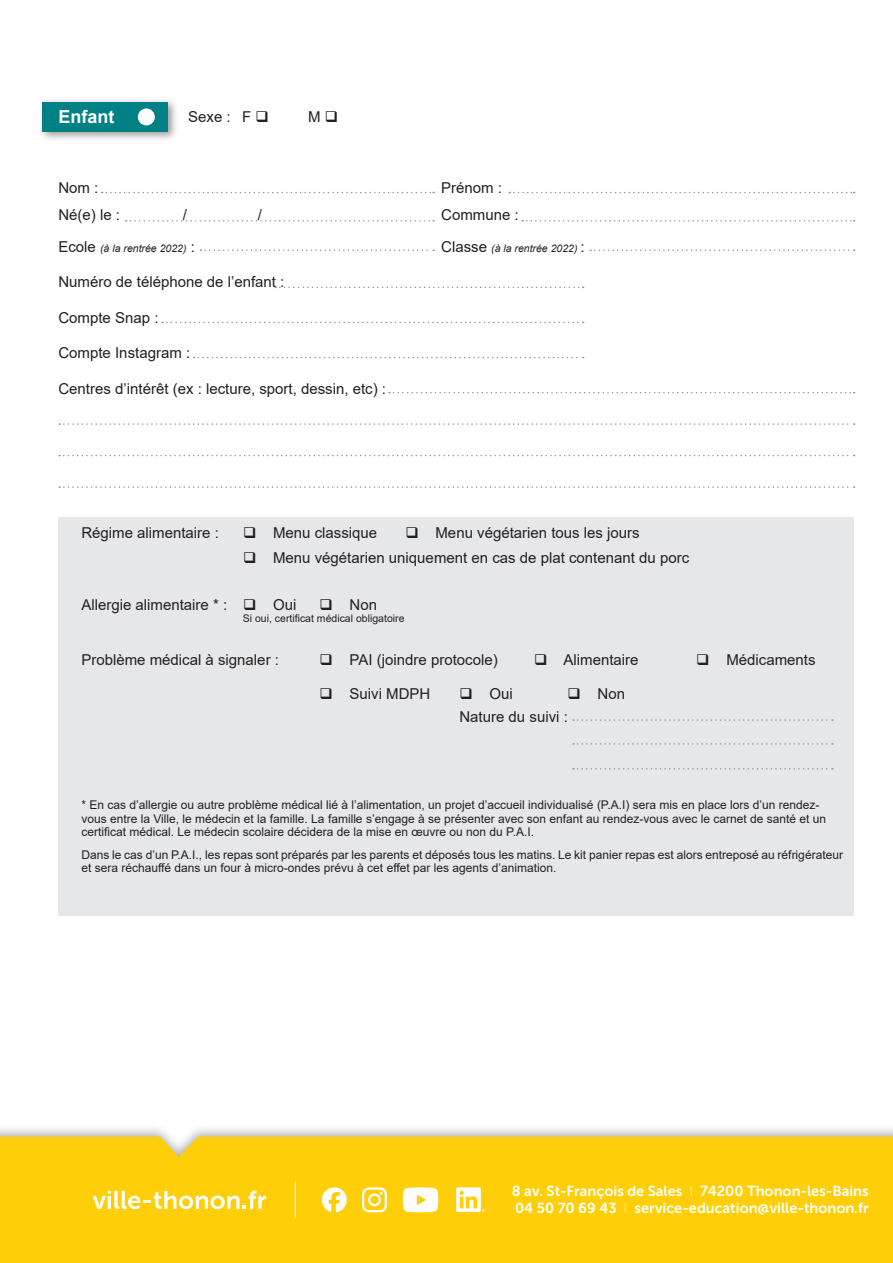
<style>
.page{position:relative;width:893px;height:1263px;background:#fff}
.page>*{position:absolute;margin:0;border:0;box-sizing:border-box;transform-origin:0 0}
.t1{font:700 18px "Arial";color:#fff}
.t2{font:15px/22.5px "Arial";color:#231f20}
.t3{font:14.55px/17.4px "Museo Sans 700";color:#fff}
.t4{font:12px/13.5px "Arial";color:#231f20}
.t5{font:italic 10.5px "Arial";color:#231f20}
.t6{font:10.5px "Arial";color:#231f20}
.s1{font-style:normal;font-size:15px}
.s2{font-family:"Museo Sans 100"}
</style>
<div class="page">
<div style="left:38px;top:97px;width:141px;height:45px;background:#231f20;opacity:.45"></div>
<div style="left:43px;top:102px;width:125px;height:30px;background:#008185"></div>
<div style="left:138px;top:108px;width:17px;height:17px;background:#fff;border-radius:50%"></div>
<svg style="left:102px;top:192px;width:332px;height:1px"></svg>
<svg style="left:126px;top:220px;width:308px;height:2px"></svg>
<svg style="left:201px;top:249px;width:233px;height:2px"></svg>
<svg style="left:509px;top:192px;width:346px;height:1px"></svg>
<svg style="left:522px;top:220px;width:333px;height:2px"></svg>
<svg style="left:590px;top:249px;width:265px;height:2px"></svg>
<div style="left:58px;top:518px;width:796px;height:398px;background:#e6e7e9"></div>
<svg style="left:573px;top:719px;width:260px;height:2px"></svg>
<svg style="left:573px;top:743px;width:260px;height:2px"></svg>
<svg style="left:573px;top:768px;width:260px;height:1px"></svg>
<svg style="left:275px;top:287px;width:309px;height:1px"></svg>
<svg style="left:162px;top:322px;width:422px;height:1px"></svg>
<svg style="left:194px;top:357px;width:390px;height:1px"></svg>
<svg style="left:389px;top:392px;width:466px;height:1px"></svg>
<svg style="left:59px;top:423px;width:796px;height:2px"></svg>
<svg style="left:59px;top:455px;width:796px;height:1px"></svg>
<svg style="left:59px;top:486px;width:796px;height:2px"></svg>
<div style="left:0;top:1123px;width:893px;height:140px;background:#231f20;opacity:.35"></div>
<div style="left:0;top:1137px;width:893px;height:126px;background:#fece08"></div>
<svg style="left:93px;top:1191px;width:173px;height:18px"></svg>
<hr style="left:295px;top:1182px;width:1px;height:36px;background:#fff">
<svg style="left:322px;top:1187px;width:25px;height:25px"></svg>
<svg style="left:362px;top:1187px;width:25px;height:25px"></svg>
<svg style="left:403px;top:1187px;width:35px;height:25px"></svg>
<svg style="left:456px;top:1187px;width:29px;height:25px"></svg>
<h1 class="t1" style="left:58px;top:104px;width:57px">Enfant</h1>
<p class="t2" style="left:188px;top:106px;width:82px">Sexe : F ❑</p>
<p class="t2" style="left:308px;top:106px;width:32px">M ❑</p>
<p class="t2" style="left:58px;top:177px;width:42px">Nom :</p>
<p class="t2" style="left:441px;top:177px;width:62px">Prénom :</p>
<p class="t2" style="left:58px;top:204px;width:63px">Né(e) le :</p>
<p class="t2" style="left:183px;top:204px;width:6px">/</p>
<p class="t2" style="left:258px;top:204px;width:6px">/</p>
<p class="t2" style="left:441px;top:204px;width:79px">Commune :</p>
<p class="t5" style="left:58px;top:241px;width:138px"><span class="s1">Ecole</span> (à la rentrée 2022) <span class="s1">:</span></p>
<p class="t5" style="left:441px;top:241px;width:145px"><span class="s1">Classe</span> (à la rentrée 2022) <span class="s1">:</span></p>
<p class="t2" style="left:58px;top:270px;width:227px">Numéro de téléphone de l’enfant :</p>
<p class="t2" style="left:58px;top:306px;width:102px">Compte Snap :</p>
<p class="t2" style="left:58px;top:342px;width:133px">Compte Instagram :</p>
<p class="t2" style="left:58px;top:377px;width:329px">Centres d’intérêt (ex : lecture, sport, dessin, etc) :</p>
<p class="t2" style="left:81px;top:521px;width:139px">Régime alimentaire :</p>
<p class="t2" style="left:243px;top:521px;width:136px">❑ Menu classique</p>
<p class="t2" style="left:405px;top:521px;width:236px">❑ Menu végétarien tous les jours</p>
<p class="t2" style="left:243px;top:547px;width:448px">❑ Menu végétarien uniquement en cas de plat contenant du porc</p>
<p class="t2" style="left:81px;top:593px;width:216px">Allergie alimentaire * : ❑ Oui</p>
<p class="t2" style="left:320px;top:593px;width:59px">❑ Non</p>
<p class="t6" style="left:243px;top:611px;width:163px">Si oui, certificat médical obligatoire</p>
<p class="t2" style="left:81px;top:649px;width:199px">Problème médical à signaler :</p>
<p class="t2" style="left:320px;top:649px;width:180px">❑ PAI (joindre protocole)</p>
<p class="t2" style="left:534px;top:649px;width:106px">❑ Alimentaire</p>
<p class="t2" style="left:696px;top:649px;width:121px">❑ Médicaments</p>
<p class="t2" style="left:320px;top:683px;width:112px">❑ Suivi MDPH</p>
<p class="t2" style="left:459px;top:683px;width:55px">❑ Oui</p>
<p class="t2" style="left:459px;top:683px;width:167px;text-indent:108px">❑ Non<br>Nature du suivi :</p>
<p class="t4" style="left:81px;top:798px;width:746px">* En cas d’allergie ou autre problème médical lié à l’alimentation, un projet d’accueil individualisé (P.A.I) sera mis en place lors d’un rendez&shy;vous entre la Ville, le médecin et la famille. La famille s’engage à se présenter avec son enfant au rendez-vous avec le carnet de santé et un certificat médical. Le médecin scolaire décidera de la mise en œuvre ou non du P.A.I.</p>
<p class="t4" style="left:81px;top:847px;width:763px">Dans le cas d’un P.A.I., les repas sont préparés par les parents et déposés tous les matins. Le kit panier repas est alors entreposé au réfrigérateur et sera réchauffé dans un four à micro-ondes prévu à cet effet par les agents d’animation.</p>
<p class="t3" style="left:512px;top:1182px;width:358px">8 av. St-François de Sales <span class="s2">I</span> 74200 Thonon-les-Bains<br>04 50 70 69 43 <span class="s2">I</span> service-education@ville-thonon.fr</p>
</div>
